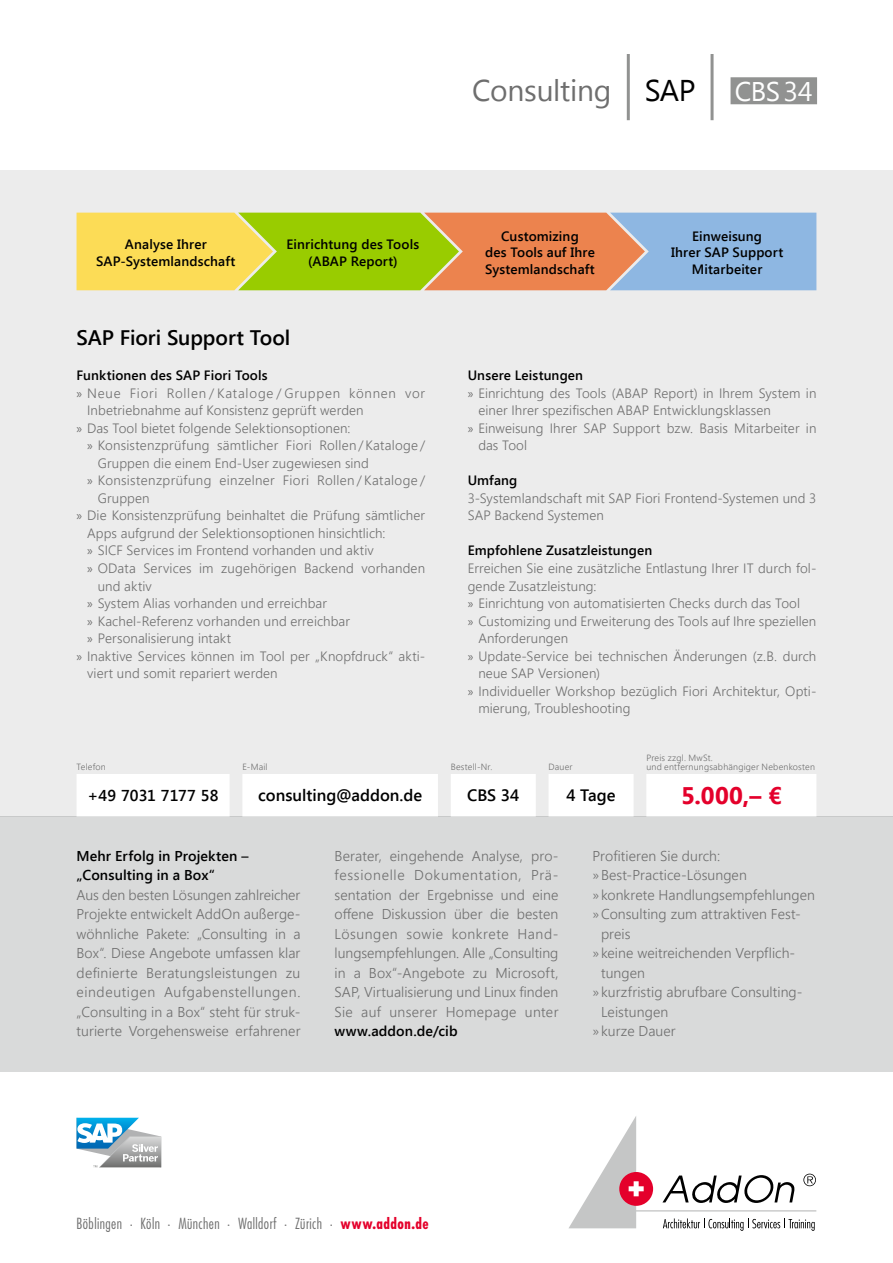
<style>
.page{position:relative;width:893px;height:1263px;background:#fff}
.page>*{position:absolute;margin:0;border:0;box-sizing:border-box;transform-origin:0 0}
.t1{font:30px "Segoe UI";letter-spacing:-.01em;color:#6e6e6e}
.t2{font:27px "Segoe UI";letter-spacing:-.005em;color:#fff}
.t3{font:700 24px "Segoe UI";color:#e4002b}
.t4{font:600 21px "Segoe UI";letter-spacing:-.005em;color:#000}
.t5{font:600 16.5px "Segoe UI";color:#000}
.t6{font:600 15.75px "Segoe UI";letter-spacing:.01em;color:#000}
.t7{font:300 condensed 15px "Futura";letter-spacing:.03em;color:#6e6e6e}
.t8{font:300 14.25px/19.5px "Segoe UI";letter-spacing:.005em;color:#6e6e6e;text-align:justify}
.t9{font:600 14.25px/19.5px "Segoe UI";letter-spacing:.01em;color:#000}
.t10{font:300 13.5px/17.5px "Segoe UI";letter-spacing:.01em;color:#6e6e6e}
.t11{font:600 13.5px/16.5px "Segoe UI";letter-spacing:.01em;color:#000;text-align:center}
.t12{font:300 13.5px "Segoe UI";letter-spacing:.03em;color:#6e6e6e}
.t13{font:300 13.5px "Segoe UI";letter-spacing:.055em;color:#6e6e6e}
.t14{font:300 9px/9px "Segoe UI";letter-spacing:.025em;color:#6e6e6e}
.s1{color:#000}
.s2{font-family:"Myriad Pro";font-weight:400}
.s3{font-weight:700;color:#e4002b}
</style>
<div class="page">
<div style="left:0;top:170px;width:893px;height:646px;background:#ececec"></div>
<div style="left:0;top:816px;width:893px;height:255px;background:#d9dada"></div>
<svg style="left:77px;top:1118px;width:84px;height:49px"></svg>
<svg style="left:569px;top:1116px;width:247px;height:115px"></svg>
<svg style="left:77px;top:213px;width:739px;height:77px;background:#c3b964"></svg>
<div style="left:730px;top:77px;width:87px;height:27px;background:#919291"></div>
<hr style="left:627px;top:54px;width:3px;height:66px;background:#919291">
<hr style="left:711px;top:54px;width:3px;height:66px;background:#919291">
<div style="left:77px;top:774px;width:739px;height:42px;background:#fff"></div>
<h1 class="t1" style="left:472px;top:70px;width:225px">Consulting <span class="s1">SAP</span></h1>
<h2 class="t2" style="left:735px;top:72px;width:80px">CBS34</h2>
<p class="t11" style="left:96px;top:235px;width:141px">Analyse Ihrer<br>SAP-Systemlandschaft</p>
<p class="t11" style="left:287px;top:235px;width:134px">Einrichtung des Tools (ABAP Report)</p>
<p class="t11" style="left:485px;top:227px;width:111px">Customizing<br>des Tools auf Ihre<br>Systemlandschaft</p>
<p class="t11" style="left:671px;top:227px;width:114px">Einweisung<br>Ihrer SAP Support<br>Mitarbeiter</p>
<h3 class="t4" style="left:77px;top:323px;width:215px">SAP Fiori Support Tool</h3>
<p class="t11" style="left:77px;top:366px;width:193px">Funktionen des SAP Fiori Tools</p>
<p class="t13" style="left:77px;top:383px;width:350px"><span class="s2">»</span> Neue Fiori Rollen / Kataloge / Gruppen können vor</p>
<p class="t10" style="left:87px;top:401px;width:278px">Inbetriebnahme auf Konsistenz geprüft werden</p>
<p class="t10" style="left:77px;top:418px;width:276px"><span class="s2">»</span> Das Tool bietet folgende Selektionsoptionen:</p>
<p class="t10" style="left:87px;top:436px;width:340px"><span class="s2">»</span> Konsistenzprüfung sämtlicher Fiori Rollen / Kataloge /</p>
<p class="t10" style="left:98px;top:454px;width:273px">Gruppen die einem End-User zugewiesen sind</p>
<p class="t12" style="left:87px;top:470px;width:340px"><span class="s2">»</span> Konsistenzprüfung einzelner Fiori Rollen / Kataloge /</p>
<p class="t10" style="left:98px;top:489px;width:53px">Gruppen</p>
<p class="t10" style="left:77px;top:506px;width:350px"><span class="s2">»</span> Die Konsistenzprüfung beinhaltet die Prüfung sämtlicher</p>
<p class="t10" style="left:87px;top:524px;width:300px">Apps aufgrund der Selektionsoptionen hinsichtlich:</p>
<p class="t10" style="left:87px;top:541px;width:288px"><span class="s2">»</span> SICF Services im Frontend vorhanden und aktiv</p>
<p class="t10" style="left:87px;top:559px;width:340px"><span class="s2">»</span> OData Services im zugehörigen Backend vorhanden</p>
<p class="t10" style="left:98px;top:576px;width:56px">und aktiv</p>
<p class="t10" style="left:87px;top:594px;width:241px"><span class="s2">»</span> System Alias vorhanden und erreichbar</p>
<p class="t10" style="left:87px;top:611px;width:264px"><span class="s2">»</span> Kachel-Referenz vorhanden und erreichbar</p>
<p class="t10" style="left:87px;top:629px;width:145px"><span class="s2">»</span> Personalisierung intakt</p>
<p class="t10" style="left:77px;top:647px;width:350px"><span class="s2">»</span> Inaktive Services können im Tool per „Knopfdruck“ akti-</p>
<p class="t10" style="left:87px;top:664px;width:192px">viert und somit repariert werden</p>
<p class="t11" style="left:468px;top:366px;width:117px">Unsere Leistungen</p>
<p class="t10" style="left:468px;top:383px;width:350px"><span class="s2">»</span> Einrichtung des Tools (ABAP Report) in Ihrem System in</p>
<p class="t10" style="left:478px;top:401px;width:294px">einer Ihrer spezifischen ABAP Entwicklungsklassen</p>
<p class="t10" style="left:468px;top:418px;width:350px"><span class="s2">»</span> Einweisung Ihrer SAP Support bzw. Basis Mitarbeiter in</p>
<p class="t10" style="left:478px;top:436px;width:50px">das Tool</p>
<p class="t11" style="left:468px;top:472px;width:51px">Umfang</p>
<p class="t10" style="left:468px;top:489px;width:350px">3-Systemlandschaft mit SAP Fiori Frontend-Systemen und 3<br>SAP Backend Systemen</p>
<p class="t11" style="left:468px;top:542px;width:186px">Empfohlene Zusatzleistungen</p>
<p class="t10" style="left:468px;top:559px;width:350px">Erreichen Sie eine zusätzliche Entlastung Ihrer IT durch fol-</p>
<p class="t10" style="left:468px;top:576px;width:130px">gende Zusatzleistung:</p>
<p class="t10" style="left:468px;top:594px;width:334px"><span class="s2">»</span> Einrichtung von automatisierten Checks durch das Tool</p>
<p class="t10" style="left:468px;top:611px;width:350px"><span class="s2">»</span> Customizing und Erweiterung des Tools auf Ihre speziellen</p>
<p class="t10" style="left:478px;top:629px;width:92px">Anforderungen</p>
<p class="t10" style="left:468px;top:647px;width:350px"><span class="s2">»</span> Update-Service bei technischen Änderungen (z.B. durch</p>
<p class="t10" style="left:478px;top:664px;width:123px">neue SAP Versionen)</p>
<p class="t10" style="left:468px;top:682px;width:350px"><span class="s2">»</span> Individueller Workshop bezüglich Fiori Architektur, Opti-</p>
<p class="t10" style="left:478px;top:699px;width:154px">mierung, Troubleshooting</p>
<p class="t14" style="left:77px;top:762px;width:31px">Telefon</p>
<p class="t14" style="left:242px;top:762px;width:27px">E-Mail</p>
<p class="t14" style="left:451px;top:762px;width:43px">Bestell-Nr.</p>
<p class="t14" style="left:549px;top:762px;width:26px">Dauer</p>
<p class="t14" style="left:646px;top:753px;width:170px">Preis zzgl. MwSt.<br>und entfernungsabhängiger Nebenkosten</p>
<p class="t6" style="left:87px;top:784px;width:133px">+49 7031 7177 58</p>
<p class="t5" style="left:258px;top:784px;width:166px">consulting@addon.de</p>
<p class="t5" style="left:467px;top:784px;width:54px">CBS 34</p>
<p class="t5" style="left:566px;top:784px;width:51px">4 Tage</p>
<h3 class="t3" style="left:681px;top:778px;width:102px">5.000,– €</h3>
<p class="t9" style="left:77px;top:845px;width:174px">Mehr Erfolg in Projekten – „Consulting in a Box“</p>
<p class="t8" style="left:77px;top:884px;width:225px">Aus den besten Lösungen zahl reicher Projekte entwickelt AddOn außerge&shy;wöhnliche Pakete: „Consulting in a Box“. Diese Angebote umfassen klar definierte Beratungsleistungen zu eindeutigen Aufgabenstellungen. „Consulting in a Box“ steht für struk&shy;turierte Vorgehensweise erfahrener</p>
<p class="t8" style="left:334px;top:845px;width:225px">Berater, eingehende Analyse, pro&shy;fessionelle Dokumentation, Prä&shy;sentation der Ergebnisse und eine offene Diskussion über die besten Lösungen sowie konkrete Hand&shy;lungsempfehlungen. Alle „Consulting in a Box“-Angebote zu Microsoft, SAP, Virtualisierung und Linux finden Sie auf unserer Homepage unter</p>
<p class="t9" style="left:334px;top:1021px;width:125px">www.addon.de/cib</p>
<p class="t8" style="left:592px;top:845px;width:129px">Profitieren Sie durch:</p>
<p class="t8" style="left:592px;top:865px;width:156px">»Best-Practice-Lösungen</p>
<p class="t8" style="left:592px;top:884px;width:224px">»konkrete Handlungsempfehlungen</p>
<p class="t8" style="left:592px;top:904px;width:210px">»Consulting zum attraktiven Fest-</p>
<p class="t8" style="left:601px;top:923px;width:31px">preis</p>
<p class="t8" style="left:592px;top:943px;width:204px">»keine weitreichenden Verpflich-</p>
<p class="t8" style="left:601px;top:962px;width:46px">tungen</p>
<p class="t8" style="left:593px;top:982px;width:211px">»kurzfristig abrufbare Consulting-</p>
<p class="t8" style="left:601px;top:1001px;width:69px">Leistungen</p>
<p class="t8" style="left:592px;top:1021px;width:85px">»kurze Dauer</p>
<p class="t7" style="left:77px;top:1213px;width:354px">Böblingen · Köln · München · Walldorf · Zürich · <span class="s3">www.addon.de</span></p>
</div>
